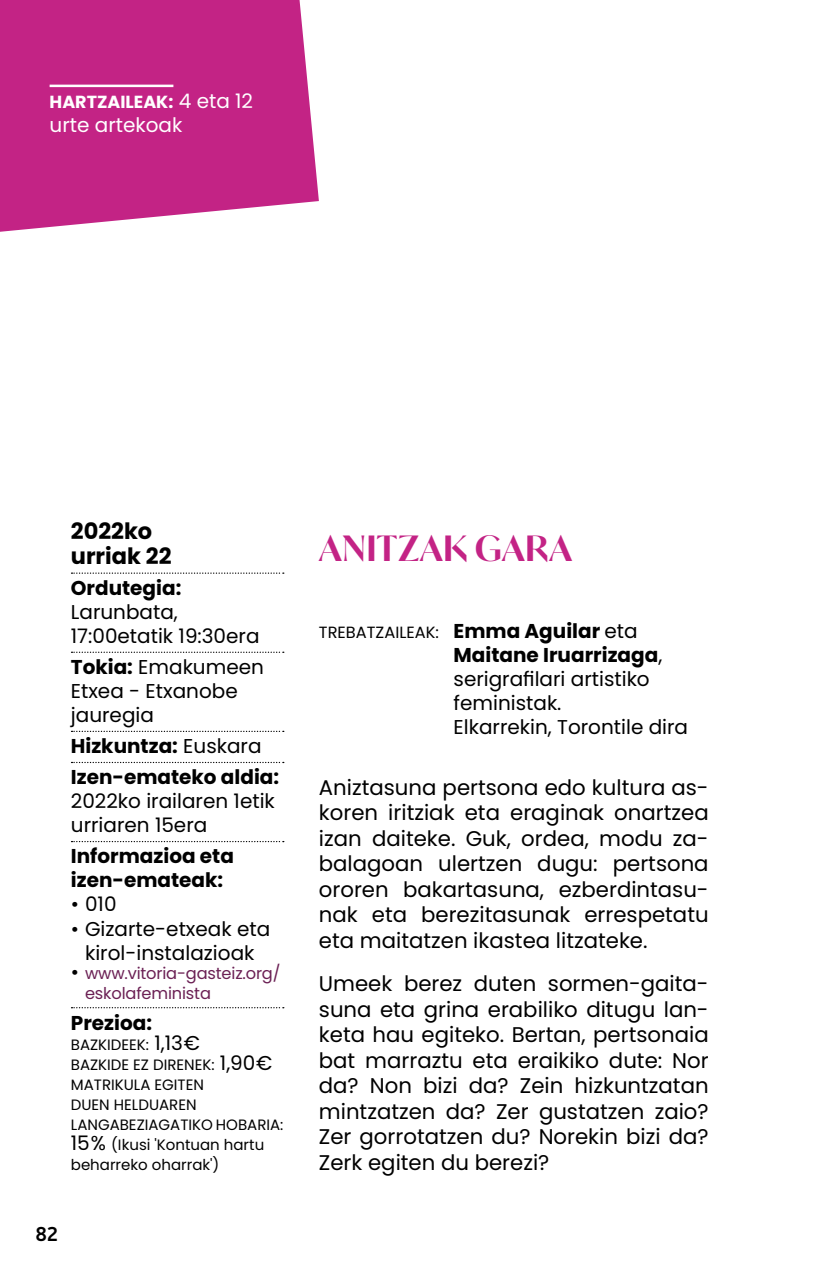
<style>
.page{position:relative;width:815px;height:1276px;background:#fff}
.page>*{position:absolute;margin:0;border:0;box-sizing:border-box;transform-origin:0 0}
.TITULAR-FEMINISMO-MO{font:600 35px "Ivy Mode";letter-spacing:.015em;color:#c32385}
.FECHA{font:700 22.5px/25px "Poppins";color:#000}
.CUERPO-TEXTO-JUSTIFI{font:21.25px/25.5px "Poppins";color:#000;text-align:justify}
.TABLA-CARGO{font:20px/24px "Poppins";color:#000}
.DATOS{font:20px/24px "Poppins";color:#000}
.DATOS-2{font:700 20px/24px "Poppins";color:#000}
.DIRIGIDO_A{font:20px "Poppins";color:#fff}
.t1{font:500 20px "Noway";color:#000}
.DIRIGIDO_A-2{font:700 17.5px "Poppins";color:#fff}
.t2{font:16.25px/19.5px "Poppins";letter-spacing:-.01em;color:#6b2054}
.TABLA-PONENTE{font:16.25px "Poppins";color:#000}
.DATOS-PRECIOS{font:15px/20px "Poppins";color:#000}
.s1{font-weight:400;font-size:20px}
.s2{font-weight:700}
.s3{font-weight:400}
.s4{font-size:20px;color:#000}
.s5{font-size:20px}
</style>
<div class="page">
<svg style="left:0;top:0;width:319px;height:232px;background:#c83790"></svg>
<hr style="left:50px;top:85px;width:123px;height:2px;background:#fff">
<svg style="left:71px;top:572px;width:213px;height:2px"></svg>
<svg style="left:71px;top:651px;width:213px;height:2px"></svg>
<svg style="left:71px;top:731px;width:213px;height:1px"></svg>
<svg style="left:71px;top:762px;width:213px;height:1px"></svg>
<svg style="left:71px;top:841px;width:213px;height:1px"></svg>
<svg style="left:71px;top:1007px;width:213px;height:1px"></svg>
<p class="DIRIGIDO_A-2" style="left:50px;top:92px;width:205px">HARTZAILEAK: <span class="s1">4 eta 12</span></p>
<p class="DIRIGIDO_A" style="left:50px;top:114px;width:134px">urte artekoak</p>
<p class="FECHA" style="left:71px;top:519px;width:102px">2022ko urriak 22</p>
<p class="DATOS" style="left:71px;top:576px;width:190px"><span class="s2">Ordutegia:<br></span>Larunbata,<br>17:00etatik 19:30era</p>
<p class="DATOS" style="left:71px;top:655px;width:195px"><span class="s2">Tokia:</span> Emakumeen<br>Etxea - Etxanobe jauregia</p>
<p class="DATOS-2" style="left:71px;top:734px;width:192px">Hizkuntza: <span class="s3">Euskara</span></p>
<p class="DATOS" style="left:71px;top:765px;width:210px"><span class="s2">Izen-emateko aldia:<br></span>2022ko irailaren 1etik urriaren 15era</p>
<p class="DATOS-2" style="left:71px;top:844px;width:165px">Informazioa eta izen-emateak:</p>
<p class="TABLA-CARGO" style="left:71px;top:892px;width:47px">• 010</p>
<p class="TABLA-CARGO" style="left:71px;top:916px;width:201px;text-align:center">• Gizarte-etxeak eta kirol-instalazioak</p>
<p class="t2" style="left:85px;top:963px;width:197px;text-indent:-14px"><span class="s4">•</span> www.vitoria-gasteiz.org/ eskolafeminista</p>
<p class="DATOS-2" style="left:71px;top:1010px;width:83px">Prezioa:</p>
<p class="DATOS-PRECIOS" style="left:71px;top:1034px;width:131px">BAZKIDEEK: <span class="s5">1,13€</span></p>
<p class="DATOS-PRECIOS" style="left:71px;top:1054px;width:203px">BAZKIDE EZ DIRENEK: <span class="s5">1,90€</span></p>
<p class="DATOS-PRECIOS" style="left:71px;top:1074px;width:214px">MATRIKULA EGITEN<br>DUEN HELDUAREN<br>LANGABEZIAGATIKO HOBARIA:<br><span class="s5">15%</span> (Ikusi 'Kontuan hartu beharreko oharrak')</p>
<p class="t1" style="left:35px;top:1219px;width:24px">82</p>
<p class="TITULAR-FEMINISMO-MO" style="left:319px;top:525px;width:254px">ANITZAK GARA</p>
<p class="TABLA-PONENTE" style="left:319px;top:623px;width:121px">TREBATZAILEAK:</p>
<p class="TABLA-CARGO" style="left:454px;top:619px;width:210px"><span class="s2">Emma Aguilar</span> eta<br><span class="s2">Maitane Iruarrizaga</span>, serigrafilari artistiko feministak.</p>
<p class="TABLA-CARGO" style="left:454px;top:715px;width:236px">Elkarrekin, Torontile dira</p>
<p class="CUERPO-TEXTO-JUSTIFI" style="left:319px;top:774px;width:391px">Aniztasuna pertsona edo kultura as&shy;koren iritziak eta eraginak onartzea izan daiteke. Guk, ordea, modu za&shy;balagoan ulertzen dugu: pertsona ororen bakartasuna, ezberdintasu&shy;nak eta berezitasunak errespetatu eta maitatzen ikastea litzateke.</p>
<p class="CUERPO-TEXTO-JUSTIFI" style="left:319px;top:971px;width:391px">Umeek berez duten sormen-gaita&shy;suna eta grina erabiliko ditugu lan&shy;keta hau egiteko. Bertan, pertsonaia bat marraztu eta eraikiko dute: Nor da? Non bizi da? Zein hizkuntzatan mintzatzen da? Zer gustatzen zaio?<br>Zer gorrotatzen du? Norekin bizi da?<br>Zerk egiten du berezi?</p>
</div>
